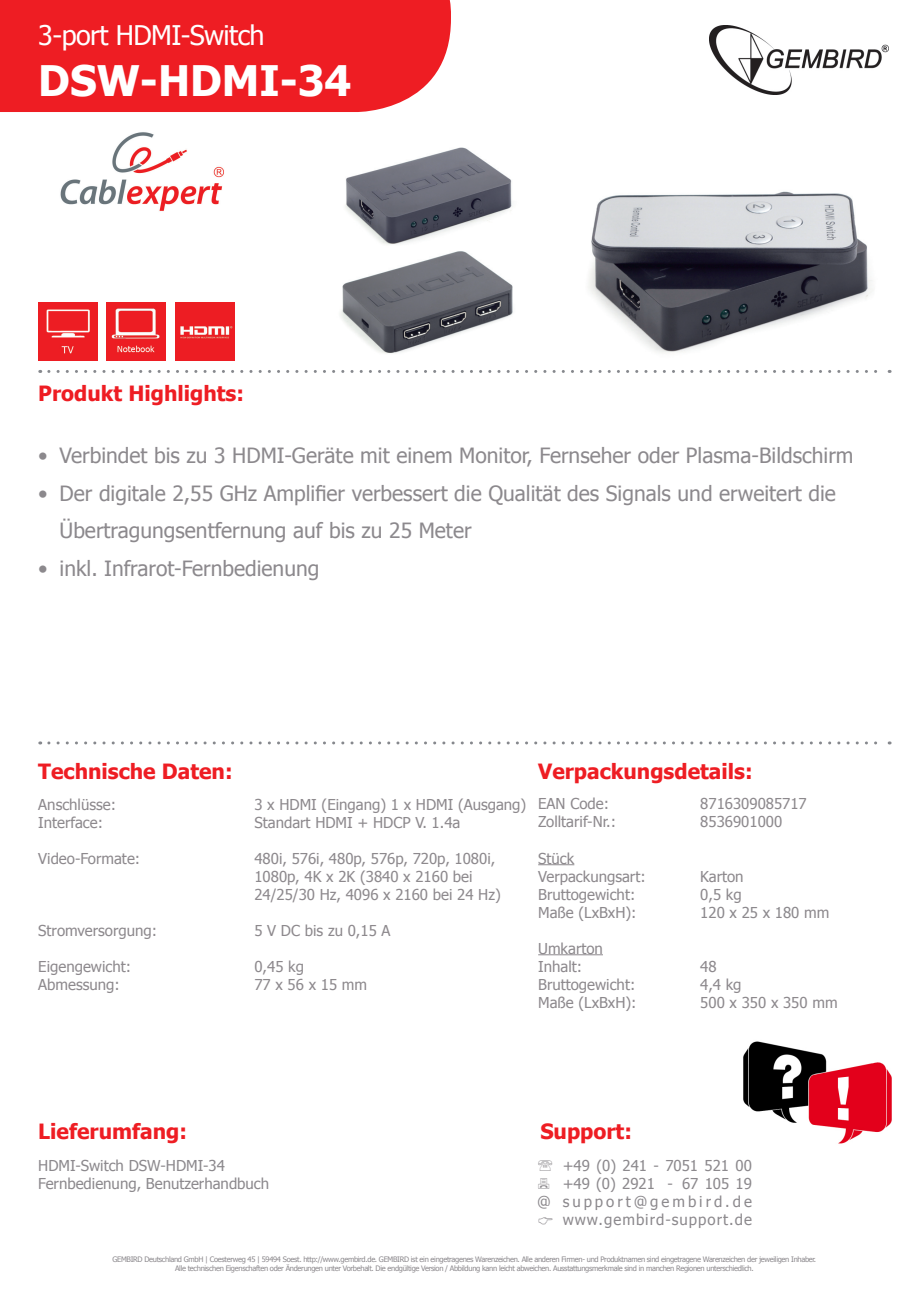
<style>
.page{position:relative;width:919px;height:1289px;background:#fff}
.page>*{position:absolute;margin:0;border:0;box-sizing:border-box;transform-origin:0 0}
.t1{font:700 42px "Tahoma";color:#fff}
.t2{font:27px "Tahoma";letter-spacing:-.02em;color:#fff}
.t3{font:21px/37.5px "Tahoma";color:#8c898d}
.t4{font:700 21px "Tahoma";color:#ee1d23}
.t5{font:15px/18px "Tahoma";color:#8d898d}
.t6{font:15px "Tahoma";color:#8c898d}
.t7{font:15px "Tahoma";letter-spacing:.065em;color:#8c898d}
.t8{font:15px "Tahoma";letter-spacing:.2em;color:#8c898d}
.t9{font:7.5px "Tahoma";letter-spacing:-.04em;color:#8c898d}
.s1{color:#8d898d}
</style>
<div class="page">
<svg style="left:49px;top:370px;width:841px;height:3px"></svg>
<svg style="left:49px;top:741px;width:841px;height:3px"></svg>
<hr style="left:538px;top:864px;width:36px;height:1px;background:#8d898d">
<hr style="left:538px;top:954px;width:65px;height:1px;background:#8d898d">
<img style="left:709px;top:25px;width:179px;height:69px">
<div style="left:0;top:0;width:451px;height:112px;background:#ee1d23"></div>
<img style="left:743px;top:1041px;width:149px;height:103px">
<img style="left:38px;top:302px;width:59px;height:59px">
<img style="left:106px;top:302px;width:59px;height:59px">
<img style="left:175px;top:302px;width:59px;height:59px">
<img style="left:60px;top:132px;width:164px;height:79px">
<img style="left:588px;top:191px;width:285px;height:162px">
<img style="left:340px;top:251px;width:173px;height:103px">
<img style="left:345px;top:147px;width:167px;height:98px">
<p class="t2" style="left:38px;top:17px;width:228px">3-port HDMI-Switch</p>
<p class="t1" style="left:38px;top:51px;width:314px">DSW-HDMI-34</p>
<p class="t4" style="left:38px;top:378px;width:207px">Produkt Highlights:</p>
<p class="t3" style="left:38px;top:435px;width:816px">• Verbindet bis zu 3 HDMI-Geräte mit einem Monitor, Fernseher oder Plasma-Bildschirm</p>
<p class="t3" style="left:60px;top:473px;width:777px;text-indent:-21px">• Der digitale 2,55 GHz Amplifier verbessert die Qualität des Signals und erweitert die<br>Übertragungsentfernung auf bis zu 25 Meter</p>
<p class="t3" style="left:38px;top:548px;width:282px">• inkl. Infrarot-Fernbedienung</p>
<p class="t4" style="left:38px;top:756px;width:196px">Technische Daten:</p>
<p class="t4" style="left:538px;top:756px;width:216px">Verpackungsdetails:</p>
<p class="t5" style="left:38px;top:794px;width:79px">Anschlüsse:</p>
<p class="t5" style="left:254px;top:794px;width:273px">3 x HDMI (Eingang) 1 x HDMI (Ausgang)</p>
<p class="t5" style="left:38px;top:812px;width:66px">Interface:</p>
<p class="t5" style="left:254px;top:812px;width:207px">Standart HDMI + HDCP V. 1.4a</p>
<p class="t5" style="left:38px;top:848px;width:103px">Video-Formate:</p>
<p class="t5" style="left:254px;top:848px;width:242px">480i, 576i, 480p, 576p, 720p, 1080i,</p>
<p class="t5" style="left:254px;top:866px;width:248px">1080p, 4K x 2K (3840 x 2160 bei<br>24/25/30 Hz, 4096 x 2160 bei 24 Hz)</p>
<p class="t5" style="left:38px;top:920px;width:120px">Stromversorgung:</p>
<p class="t5" style="left:254px;top:920px;width:138px">5 V DC bis zu 0,15 A</p>
<p class="t5" style="left:38px;top:956px;width:94px">Eigengewicht:</p>
<p class="t5" style="left:254px;top:956px;width:51px">0,45 kg</p>
<p class="t5" style="left:38px;top:974px;width:83px">Abmessung:</p>
<p class="t5" style="left:254px;top:974px;width:114px">77 x 56 x 15 mm</p>
<p class="t5" style="left:538px;top:794px;width:72px">EAN Code:</p>
<p class="t5" style="left:700px;top:794px;width:108px">8716309085717</p>
<p class="t5" style="left:538px;top:812px;width:79px">Zolltarif-Nr.:</p>
<p class="t5" style="left:700px;top:812px;width:83px">8536901000</p>
<p class="t5" style="left:538px;top:848px;width:38px">Stück</p>
<p class="t5" style="left:538px;top:866px;width:109px">Verpackungsart:</p>
<p class="t5" style="left:700px;top:866px;width:45px">Karton</p>
<p class="t5" style="left:538px;top:884px;width:99px">Bruttogewicht:</p>
<p class="t5" style="left:700px;top:884px;width:43px">0,5 kg</p>
<p class="t5" style="left:538px;top:902px;width:100px">Maße (LxBxH):</p>
<p class="t6" style="left:700px;top:902px;width:131px">120 x 25 x 180 <span class="s1">mm</span></p>
<p class="t5" style="left:538px;top:938px;width:66px">Umkarton</p>
<p class="t5" style="left:538px;top:956px;width:45px">Inhalt:</p>
<p class="t5" style="left:700px;top:956px;width:18px">48</p>
<p class="t5" style="left:538px;top:974px;width:99px">Bruttogewicht:</p>
<p class="t5" style="left:700px;top:974px;width:43px">4,4 kg</p>
<p class="t5" style="left:538px;top:992px;width:100px">Maße (LxBxH):</p>
<p class="t5" style="left:700px;top:992px;width:139px">500 x 350 x 350 mm</p>
<p class="t4" style="left:38px;top:1116px;width:150px">Lieferumfang:</p>
<p class="t6" style="left:38px;top:1155px;width:188px">HDMI-Switch DSW-HDMI-34</p>
<p class="t6" style="left:38px;top:1173px;width:232px">Fernbedienung, Benutzerhandbuch</p>
<p class="t4" style="left:540px;top:1116px;width:93px">Support:</p>
<p class="t6" style="left:537px;top:1191px;width:15px">@</p>
<p class="t6" style="left:562px;top:1154px;width:191px">+49 (0) 241 - 7051 521 00</p>
<p class="t6" style="left:562px;top:1172px;width:191px">+49 (0) 2921 - 67 105 19</p>
<p class="t8" style="left:562px;top:1190px;width:191px">support@gembird.de</p>
<p class="t7" style="left:562px;top:1208px;width:191px">www.gembird-support.de</p>
<p class="t9" style="left:112px;top:1253px;width:705px">GEMBIRD Deutschland GmbH | Coesterweg 45 | 59494 Soest. http://www.gembird.de. GEMBIRD ist ein eingetragenes Warenzeichen. Alle anderen Firmen- und Produktnamen sind eingetragene Warenzeichen der jeweiligen Inhaber.</p>
<p class="t9" style="left:175px;top:1262px;width:580px">Alle technischen Eigenschaften oder Änderungen unter Vorbehalt. Die endgültige Version / Abbildung kann leicht abweichen. Ausstattungsmerkmale sind in manchen Regionen unterschiedlich.</p>
</div>
